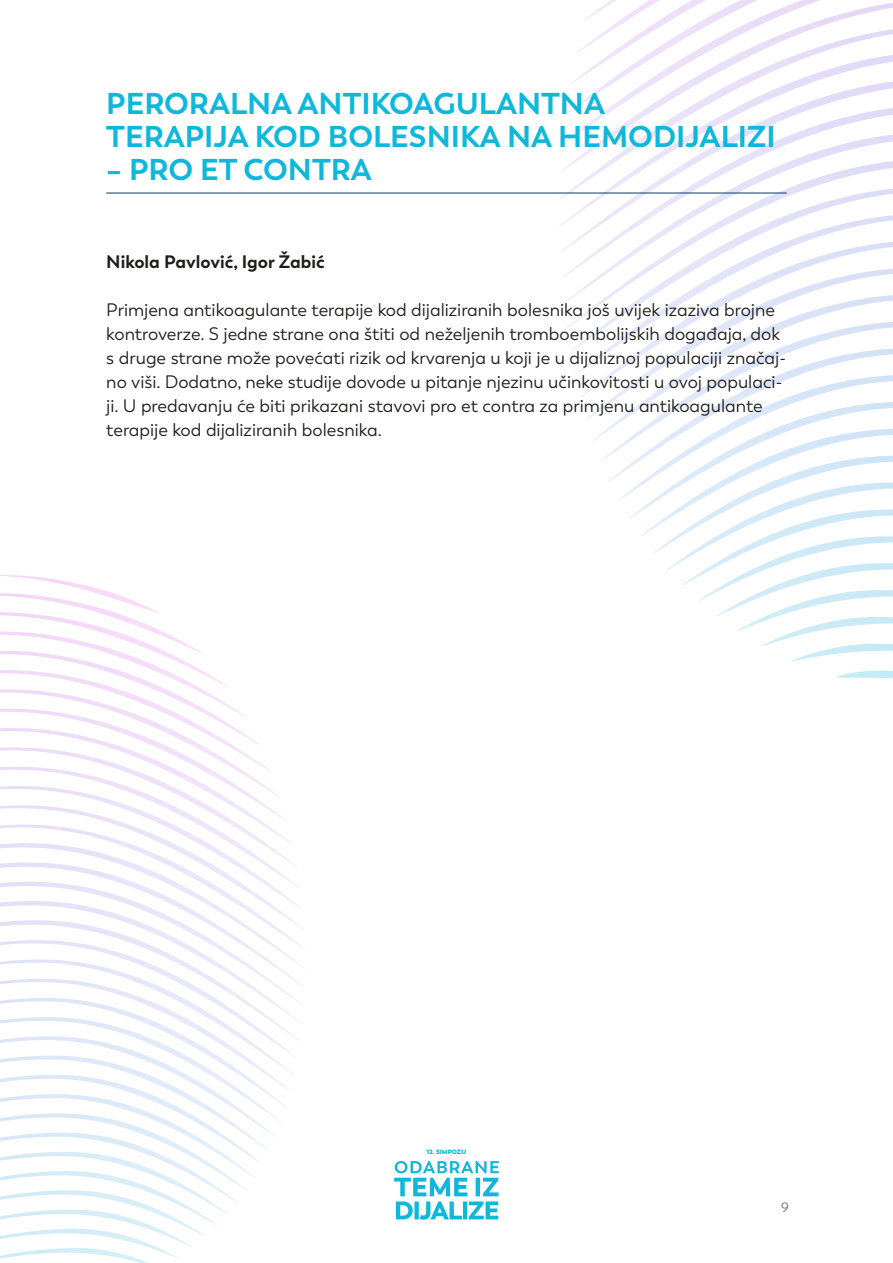
<style>
.page{position:relative;width:893px;height:1263px;background:#fff}
.page>*{position:absolute;margin:0;border:0;box-sizing:border-box;transform-origin:0 0}
.t1{font:700 30px/33px "Trenda";color:#0fb8db}
.t2{font:18px/24px "Trenda";color:#1d1d1b}
.t3{font:700 18px "Trenda";color:#1d1d1b}
.t4{font:13.5px "Trenda";color:#706f6f}
.t5{font:800 6.3px "Trenda";color:#0fb8db}
</style>
<div class="page">
<svg style="left:0;top:575px;width:304px;height:688px"></svg>
<svg style="left:584px;top:0;width:309px;height:25px"></svg>
<svg style="left:579px;top:25px;width:314px;height:26px"></svg>
<svg style="left:559px;top:51px;width:334px;height:176px"></svg>
<svg style="left:560px;top:78px;width:333px;height:175px"></svg>
<svg style="left:561px;top:105px;width:332px;height:173px"></svg>
<svg style="left:564px;top:132px;width:329px;height:171px"></svg>
<svg style="left:567px;top:159px;width:326px;height:169px"></svg>
<svg style="left:570px;top:186px;width:323px;height:165px"></svg>
<svg style="left:575px;top:214px;width:318px;height:161px"></svg>
<svg style="left:580px;top:240px;width:313px;height:157px"></svg>
<svg style="left:586px;top:267px;width:307px;height:152px"></svg>
<svg style="left:593px;top:294px;width:300px;height:384px"></svg>
<svg style="left:394px;top:1161px;width:105px;height:59px"></svg>
<hr style="left:106px;top:193px;width:681px;height:1px;background:#083b62">
<h1 class="t1" style="left:106px;top:87px;width:671px">PERORALNA ANTIKOAGULANTNA<br>TERAPIJA KOD BOLESNIKA NA HEMODIJALIZI</h1>
<h1 class="t1" style="left:106px;top:153px;width:267px">– PRO ET CONTRA</h1>
<p class="t3" style="left:106px;top:250px;width:220px">Nikola Pavlović, Igor Žabić</p>
<p class="t2" style="left:106px;top:298px;width:681px">Primjena antikoagulante terapije kod dijaliziranih bolesnika još uvijek izaziva brojne kontroverze. S jedne strane ona štiti od neželjenih tromboembolijskih događaja, dok s druge strane može povećati rizik od krvarenja u koji je u dijaliznoj populaciji značaj&shy;no viši. Dodatno, neke studije dovode u pitanje njezinu učinkovitosti u ovoj populaci&shy;ji. U predavanju će biti prikazani stavovi pro et contra za primjenu antikoagulante terapije kod dijaliziranih bolesnika.</p>
<p class="t5" style="left:426px;top:1148px;width:41px">12. SIMPOZIJ</p>
<p class="t4" style="left:781px;top:1200px;width:9px">9</p>
</div>
